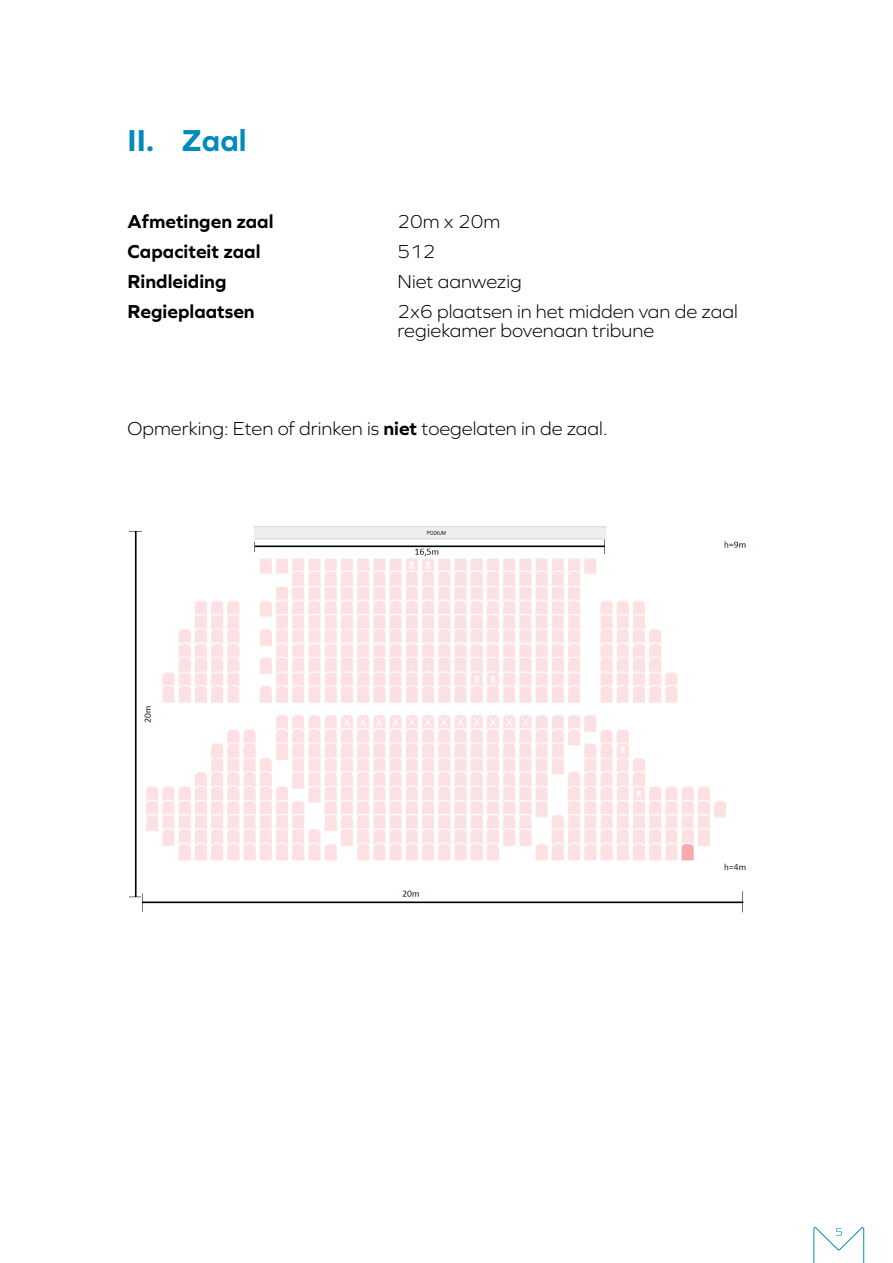
<style>
.page{position:relative;width:893px;height:1263px;background:#fff}
.page>*{position:absolute;margin:0;border:0;box-sizing:border-box;transform-origin:0 0}
.t1{font:700 31.5px "Graphie";color:#008bbc}
.t2{font:300 19.5px/19.5px "Graphie";color:#000}
.t3{font:700 19.5px "Graphie";color:#000}
.t4{font:300 12px "Graphie";color:#008bbc}
.s1{font-weight:700}
</style>
<div class="page">
<svg style="left:813px;top:1227px;width:51px;height:36px"></svg>
<img style="left:129px;top:526px;width:617px;height:387px">
<h1 class="t1" style="left:128px;top:122px;width:121px">II. Zaal</h1>
<p class="t3" style="left:128px;top:210px;width:147px">Afmetingen zaal</p>
<p class="t2" style="left:398px;top:211px;width:104px">20m x 20m</p>
<p class="t3" style="left:128px;top:240px;width:134px">Capaciteit zaal</p>
<p class="t2" style="left:398px;top:241px;width:40px">512</p>
<p class="t3" style="left:128px;top:270px;width:100px">Rindleiding</p>
<p class="t2" style="left:398px;top:271px;width:126px">Niet aanwezig</p>
<p class="t3" style="left:128px;top:300px;width:129px">Regieplaatsen</p>
<p class="t2" style="left:398px;top:301px;width:342px">2x6 plaatsen in het midden van de zaal regiekamer bovenaan tribune</p>
<p class="t2" style="left:128px;top:418px;width:481px">Opmerking: Eten of drinken is <span class="s1">niet</span> toegelaten in de zaal.</p>
<p class="t4" style="left:835px;top:1225px;width:9px">5</p>
</div>
